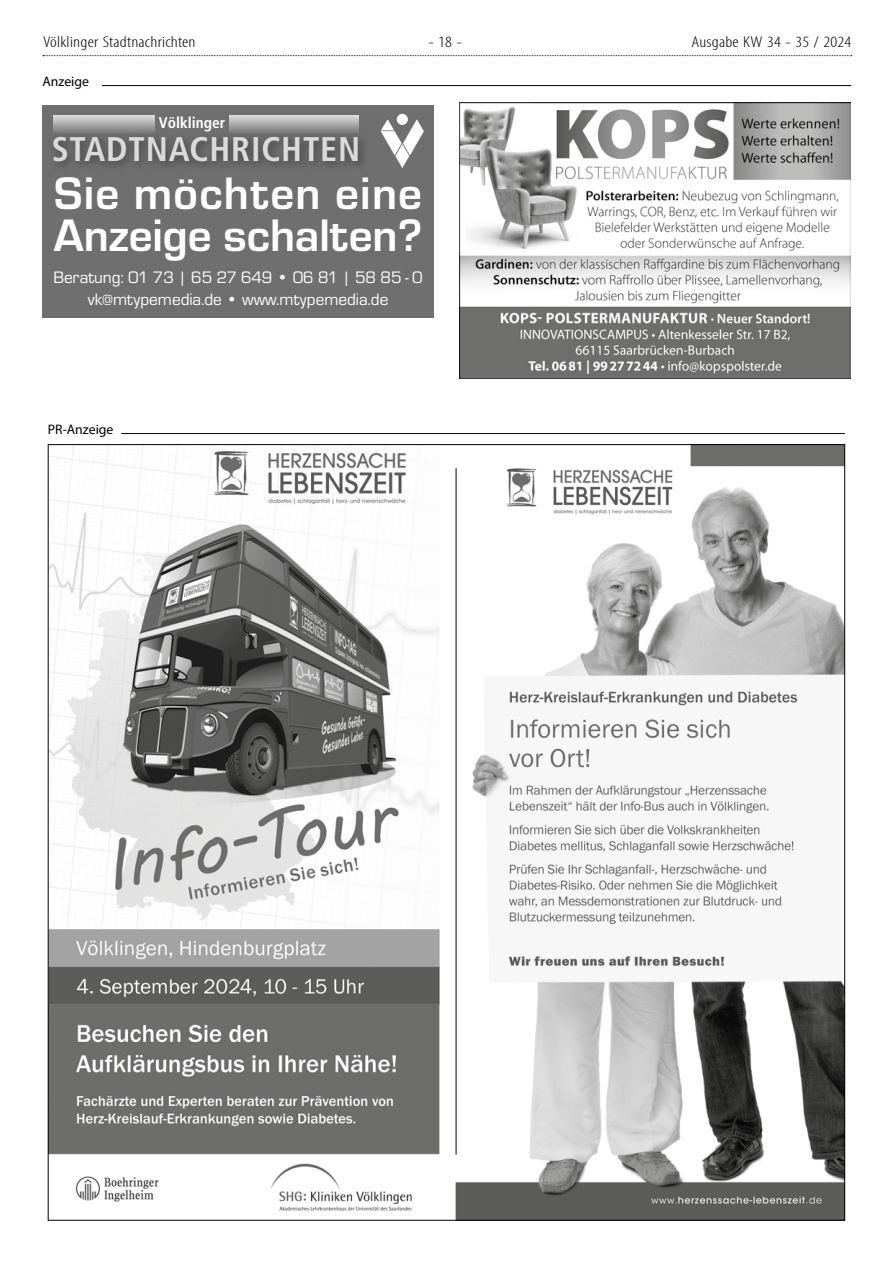
<style>
.page{position:relative;width:893px;height:1263px;background:#fff}
.page>*{position:absolute;margin:0;border:0;box-sizing:border-box;transform-origin:0 0}
.t1{font:700 47.25px/42px "Micro Square";letter-spacing:.005em;color:#fff}
.t2{font:700 condensed 34.2px "Frutiger";letter-spacing:.025em;color:#dadada}
.t3{font:17.25px/22.5px "Micro Square";color:#fff;text-align:center}
.t4{font:300 condensed 15.75px "Myriad Pro";letter-spacing:.01em;color:#000;scale:1.2 1}
.t5{font:700 condensed 15.45px "Frutiger";color:#fff}
.t6{font:13.8px "Myriad Pro";color:#000}
</style>
<div class="page">
<svg style="left:43px;top:55px;width:809px;height:1px"></svg>
<img style="left:50px;top:446px;width:793px;height:772px">
<hr style="left:456px;top:468px;width:1px;height:686px;background:#000">
<hr style="left:121px;top:433px;width:724px;height:1px;background:#000">
<img style="left:459px;top:103px;width:391px;height:276px">
<hr style="left:102px;top:85px;width:749px;height:1px;background:#000">
<div style="left:43px;top:105px;width:391px;height:212px;background:#706f6f"></div>
<svg style="left:53px;top:115px;width:102px;height:16px;background:#b1b1b1"></svg>
<svg style="left:229px;top:115px;width:129px;height:16px;background:#b1b1b1"></svg>
<div style="left:48px;top:131px;width:321px;height:41px;background:#000;opacity:.4"></div>
<img style="left:380px;top:113px;width:44px;height:55px">
<p class="t4" style="left:43px;top:33px;width:128px">Völklinger Stadtnachrichten</p>
<p class="t4" style="left:428px;top:33px;width:30px">- 18 -</p>
<p class="t4" style="left:692px;top:33px;width:135px">Ausgabe KW 34 - 35 / 2024</p>
<p class="t6" style="left:43px;top:73px;width:48px">Anzeige</p>
<p class="t5" style="left:159px;top:114px;width:68px">VÖLKLINGER</p>
<h2 class="t2" style="left:52px;top:129px;width:310px">STADTNACHRICHTEN</h2>
<h1 class="t1" style="left:54px;top:173px;width:370px">Sie möchten eine<br>Anzeige schalten?</h1>
<p class="t3" style="left:54px;top:266px;width:371px">Beratung: 01 73 | 65 27 649 • 06 81 | 58 85 - 0 vk@mtypemedia.de • www.mtypemedia.de</p>
<p class="t6" style="left:48px;top:421px;width:67px">PR-Anzeige</p>
</div>
